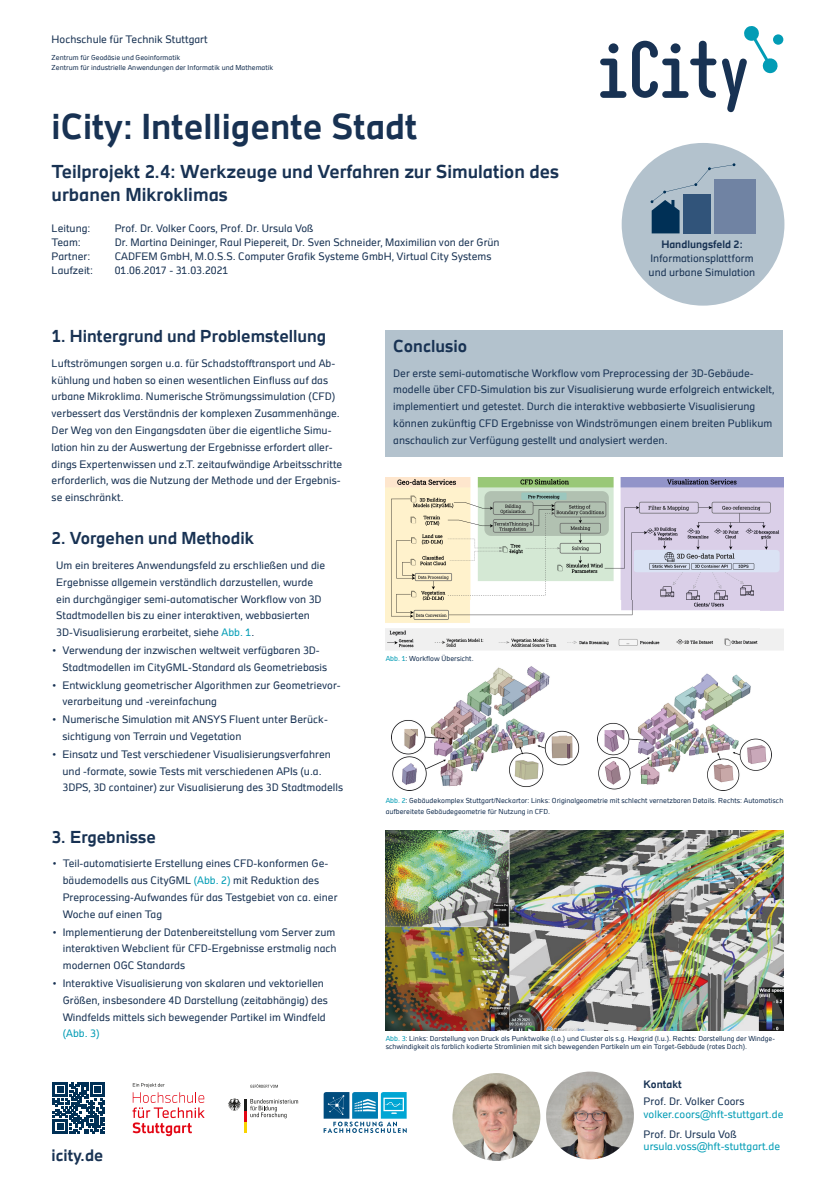
<style>
.page{position:relative;width:835px;height:1180px;background:#fff}
.page>*{position:absolute;margin:0;border:0;box-sizing:border-box;transform-origin:0 0}
.t1{font:700 35px "Aplus Text";color:#183253}
.t2{font:700 18.2px/23.1px "Aplus Text";color:#183253}
.t3{font:700 16.8px "Aplus Text";color:#183253}
.t4{font:700 16.1px "Aplus Text";color:#183253}
.t5{font:10.5px/16.8px "Aplus Text";color:#183253}
.t6{font:10.5px "Aplus Text";color:#029cb5}
.t7{font:700 10.5px "Aplus Text";color:#183253}
.t8{font:7px/11px "Aplus Text";color:#183253}
.s1{color:#029cb5}
</style>
<div class="page">
<svg style="left:53px;top:1082px;width:52px;height:51px"></svg>
<div style="left:772px;top:34px;width:11px;height:11px;background:#029cb5;border-radius:50%"></div>
<svg style="left:600px;top:26px;width:178px;height:86px"></svg>
<svg style="left:132px;top:1083px;width:73px;height:53px"></svg>
<svg style="left:228px;top:1098px;width:70px;height:35px"></svg>
<svg style="left:250px;top:1084px;width:28px;height:3px"></svg>
<svg style="left:323px;top:1092px;width:83px;height:41px"></svg>
<div style="left:621px;top:143px;width:163px;height:163px;background:#b3c2cd;border-radius:50%"></div>
<div style="left:713px;top:179px;width:42px;height:54px;background:#7083a3"></div>
<svg style="left:650px;top:163px;width:85px;height:70px"></svg>
<img style="left:391px;top:666px;width:189px;height:124px">
<img style="left:385px;top:477px;width:398px;height:173px">
<img style="left:385px;top:830px;width:398px;height:200px">
<div style="left:385px;top:330px;width:397px;height:126px;background:#b3c2cd"></div>
<img style="left:546px;top:1071px;width:87px;height:88px;border-radius:44px">
<img style="left:452px;top:1073px;width:88px;height:88px;border-radius:44px">
<img style="left:597px;top:673px;width:174px;height:117px">
<p class="t5" style="left:52px;top:31px;width:158px">Hochschule für Technik Stuttgart</p>
<p class="t8" style="left:52px;top:52px;width:223px;line-height:10.1px">Zentrum für Geodäsie und Geoinformatik<br>Zentrum für industrielle Anwendungen der Informatik und Mathematik</p>
<h1 class="t1" style="left:52px;top:106px;width:367px">iCity: Intelligente Stadt</h1>
<h2 class="t2" style="left:52px;top:160px;width:509px">Teilprojekt 2.4: Werkzeuge und Verfahren zur Simulation des urbanen Mikroklimas</h2>
<p class="t5" style="left:52px;top:220px;width:40px">Leitung:</p>
<p class="t5" style="left:115px;top:220px;width:200px">Prof. Dr. Volker Coors, Prof. Dr. Ursula Voß</p>
<p class="t5" style="left:52px;top:234px;width:31px">Team:</p>
<p class="t5" style="left:115px;top:234px;width:386px">Dr. Martina Deininger, Raul Piepereit, Dr. Sven Schneider, Maximilian von der Grün</p>
<p class="t5" style="left:52px;top:248px;width:40px">Partner:</p>
<p class="t5" style="left:115px;top:248px;width:378px">CADFEM GmbH, M.O.S.S. Computer Grafik Systeme GmbH, Virtual City Systems</p>
<p class="t5" style="left:52px;top:262px;width:43px">Laufzeit:</p>
<p class="t5" style="left:115px;top:262px;width:115px">01.06.2017 - 31.03.2021</p>
<p class="t7" style="left:661px;top:238px;width:83px">Handlungsfeld 2:</p>
<p class="t5" style="left:648px;top:251px;width:108px;line-height:14px">Informationsplattform und urbane Simulation</p>
<h3 class="t3" style="left:52px;top:326px;width:276px">1. Hintergrund und Problemstellung</h3>
<p class="t5" style="left:52px;top:355px;width:292px">Luftströmungen sorgen u.a. für Schadstofftransport und Ab&shy;kühlung und haben so einen wesentlichen Einfluss auf das urbane Mikroklima. Numerische Strömungssimulation (CFD) verbessert das Verständnis der komplexen Zusammenhänge.<br>Der Weg von den Eingangsdaten über die eigentliche Simu&shy;lation hin zu der Auswertung der Ergebnisse erfordert aller&shy;dings Expertenwissen und z.T. zeitaufwändige Arbeitsschritte erforderlich, was die Nutzung der Methode und der Ergebnis&shy;se einschränkt.</p>
<h3 class="t3" style="left:52px;top:528px;width:204px">2. Vorgehen und Methodik</h3>
<p class="t5" style="left:56px;top:557px;width:270px">Um ein breiteres Anwendungsfeld zu erschließen und die Ergebnisse allgemein verständlich darzustellen, wurde ein durchgängiger semi-automatischer Workflow von 3D Stadtmodellen bis zu einer interaktiven, webbasierten 3D-Visualisierung erarbeitet, siehe <span class="s1">Abb. 1</span>.</p>
<p class="t5" style="left:63px;top:642px;width:266px;text-indent:-10px">• Verwendung der inzwischen weltweit verfügbaren 3D-<br>Stadtmodellen im CityGML-Standard als Geometriebasis</p>
<p class="t5" style="left:63px;top:676px;width:280px;text-indent:-10px">• Entwicklung geometrischer Algorithmen zur Geometrievor&shy;verarbeitung und -vereinfachung</p>
<p class="t5" style="left:63px;top:711px;width:267px;text-indent:-10px">• Numerische Simulation mit ANSYS Fluent unter Berück&shy;sichtigung von Terrain und Vegetation</p>
<p class="t5" style="left:63px;top:745px;width:282px;text-indent:-10px">• Einsatz und Test verschiedener Visualisierungsverfahren und -formate, sowie Tests mit verschiedenen APIs (u.a.<br>3DPS, 3D container) zur Visualisierung des 3D Stadtmodells</p>
<h3 class="t3" style="left:52px;top:826px;width:106px">3. Ergebnisse</h3>
<p class="t5" style="left:63px;top:855px;width:276px;text-indent:-10px">• Teil-automatisierte Erstellung eines CFD-konformen Ge&shy;bäudemodells aus CityGML <span class="s1">(Abb. 2)</span> mit Reduktion des Preprocessing-Aufwandes für das Testgebiet von ca. einer Woche auf einen Tag</p>
<p class="t5" style="left:63px;top:923px;width:275px;text-align:justify;text-indent:-10px">• Implementierung der Datenbereitstellung vom Server zum interaktiven Webclient für CFD-Ergebnisse erstmalig nach modernen OGC Standards</p>
<p class="t5" style="left:63px;top:975px;width:266px;text-indent:-10px">• Interaktive Visualisierung von skalaren und vektoriellen<br>Größen, insbesondere 4D Darstellung (zeitabhängig) des<br>Windfelds mittels sich bewegender Partikel im Windfeld</p>
<p class="t6" style="left:63px;top:1027px;width:38px">(Abb. 3)</p>
<h3 class="t4" style="left:52px;top:1145px;width:53px">icity.de</h3>
<h3 class="t3" style="left:393px;top:336px;width:75px">Conclusio</h3>
<p class="t5" style="left:393px;top:364px;width:382px">Der erste semi-automatische Workflow vom Preprocessing der 3D-Gebäude&shy;modelle über CFD-Simulation bis zur Visualisierung wurde erfolgreich entwickelt, implementiert und getestet. Durch die interaktive webbasierte Visualisierung können zukünftig CFD Ergebnisse von Windströmungen einem breiten Publikum anschaulich zur Verfügung gestellt und analysiert werden.</p>
<p class="t8" style="left:385px;top:653px;width:89px"><span class="s1">Abb. 1</span>: Workflow Übersicht.</p>
<p class="t8" style="left:385px;top:795px;width:399px"><span class="s1">Abb. 2</span>: Gebäudekomplex Stuttgart/Neckartor: Links: Originalgeometrie mit schlecht vernetzbaren Details. Rechts: Automatisch aufbereitete Gebäudegeometrie für Nutzung in CFD.</p>
<p class="t8" style="left:385px;top:1035px;width:391px;line-height:8px"><span class="s1">Abb. 3</span>: Links: Darstellung von Druck als Punktwolke (l.o.) und Cluster als s.g. Hexgrid (l.u.). Rechts: Darstellung der Windge&shy;schwindigkeit als farblich kodierte Stromlinien mit sich bewegenden Partikeln um ein Target-Gebäude (rotes Dach).</p>
<p class="t7" style="left:643px;top:1078px;width:40px">Kontakt</p>
<p class="t5" style="left:643px;top:1093px;width:102px">Prof. Dr. Volker Coors</p>
<p class="t6" style="left:643px;top:1107px;width:141px">volker.coors@hft-stuttgart.de</p>
<p class="t5" style="left:643px;top:1125px;width:94px">Prof. Dr. Ursula Voß</p>
<p class="t6" style="left:643px;top:1140px;width:138px">ursula.voss@hft-stuttgart.de</p>
</div>
